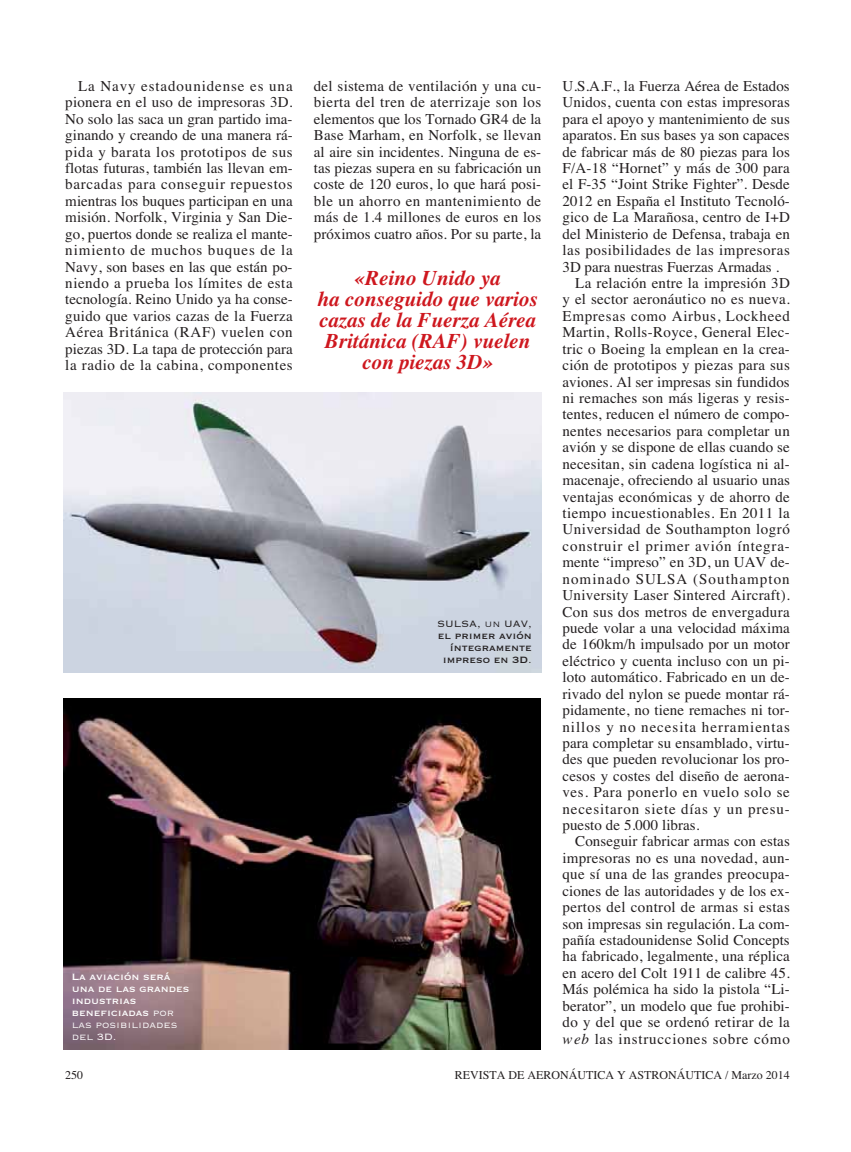
<style>
.page{position:relative;width:851px;height:1152px;background:#fff}
.page>*{position:absolute;margin:0;border:0;box-sizing:border-box;transform-origin:0 0}
.t1{font:italic 700 21px/21px "Times";color:#ce171e;text-align:center}
.t2{font:15px/16.5px "Times";letter-spacing:.01em;color:#231f20;text-align:justify}
.t3{font:15px "Times";letter-spacing:.055em;color:#231f20}
.t4{font:15px "Times";letter-spacing:.035em;color:#231f20}
.t5{font:15px "Times";letter-spacing:.03em;color:#231f20}
.t6{font:15px "Times";letter-spacing:.045em;color:#231f20}
.t7{font:15px "Times";letter-spacing:.065em;color:#231f20}
.t8{font:15px "Times";letter-spacing:.07em;color:#231f20}
.t9{font:12px/12px "Copperplate";color:#fff}
.t10{font:12px/12px "Copperplate";color:#231f20;text-align:right}
.t11{font:12px "Times";color:#231f20}
.s1{font-style:italic}
.s2{font-weight:300}
</style>
<div class="page">
<img style="left:64px;top:392px;width:477px;height:281px">
<img style="left:64px;top:698px;width:476px;height:351px">
<p class="t2" style="left:65px;top:79px;width:229px;text-indent:13px">La Navy estadounidense es una pionera en el uso de impresoras 3D.<br>No solo las saca un gran partido ima&shy;ginando y creando de una manera rá&shy;pida y barata los prototipos de sus flotas futuras, también las llevan em&shy;barcadas para conseguir repuestos mientras los buques participan en una misión. Norfolk, Virginia y San Die&shy;go, puertos donde se realiza el mante&shy;nimiento de muchos buques de la Navy, son bases en las que están po&shy;niendo a prueba los límites de esta tecnología. Reino Unido ya ha conse&shy;guido que varios cazas de la Fuerza Aérea Británica (RAF) vuelen con piezas 3D. La tapa de protección para la radio de la cabina, componentes</p>
<p class="t2" style="left:314px;top:79px;width:229px">del sistema de ventilación y una cu&shy;bierta del tren de aterrizaje son los elementos que los Tornado GR4 de la Base Marham, en Norfolk, se llevan al aire sin incidentes. Ninguna de es&shy;tas piezas supera en su fabricación un coste de 120 euros, lo que hará posi&shy;ble un ahorro en mantenimiento de más de 1.4 millones de euros en los próximos cuatro años. Por su parte, la</p>
<p class="t2" style="left:562px;top:79px;width:229px">U.S.A.F., la Fuerza Aérea de Estados</p>
<p class="t2" style="left:562px;top:95px;width:229px">Unidos, cuenta con estas impresoras</p>
<p class="t2" style="left:562px;top:112px;width:229px">para el apoyo y mantenimiento de sus</p>
<p class="t2" style="left:562px;top:128px;width:229px">aparatos. En sus bases ya son capaces</p>
<p class="t2" style="left:562px;top:145px;width:229px">de fabricar más de 80 piezas para los</p>
<p class="t2" style="left:562px;top:161px;width:229px">F/A-18 “Hornet” y más de 300 para</p>
<p class="t2" style="left:562px;top:178px;width:229px">el F-35 “Joint Strike Fighter”. Desde</p>
<p class="t2" style="left:562px;top:194px;width:229px">2012 en España el Instituto Tecnoló-</p>
<p class="t2" style="left:562px;top:210px;width:229px">gico de La Marañosa, centro de I+D</p>
<p class="t2" style="left:562px;top:227px;width:229px">del Ministerio de Defensa, trabaja en</p>
<p class="t4" style="left:562px;top:245px;width:229px">las posibilidades de las impresoras</p>
<p class="t2" style="left:562px;top:260px;width:218px">3D para nuestras Fuerzas Armadas .</p>
<p class="t2" style="left:575px;top:276px;width:216px">La relación entre la impresión 3D</p>
<p class="t2" style="left:562px;top:293px;width:229px">y el sector aeronáutico no es nueva.</p>
<p class="t6" style="left:562px;top:310px;width:229px">Empresas como Airbus, Lockheed</p>
<p class="t2" style="left:562px;top:325px;width:229px">Martin, Rolls-Royce, General Elec-</p>
<p class="t2" style="left:562px;top:342px;width:229px">tric o Boeing la emplean en la crea-</p>
<p class="t2" style="left:562px;top:358px;width:229px">ción de prototipos y piezas para sus</p>
<p class="t2" style="left:562px;top:375px;width:229px">aviones. Al ser impresas sin fundidos</p>
<p class="t2" style="left:562px;top:391px;width:229px">ni remaches son más ligeras y resis-</p>
<p class="t2" style="left:562px;top:408px;width:229px">tentes, reducen el número de compo-</p>
<p class="t2" style="left:562px;top:424px;width:229px">nentes necesarios para completar un</p>
<p class="t2" style="left:562px;top:440px;width:229px">avión y se dispone de ellas cuando se</p>
<p class="t2" style="left:562px;top:457px;width:229px">necesitan, sin cadena logística ni al-</p>
<p class="t2" style="left:562px;top:473px;width:229px">macenaje, ofreciendo al usuario unas</p>
<p class="t2" style="left:562px;top:490px;width:229px">ventajas económicas y de ahorro de</p>
<p class="t5" style="left:562px;top:507px;width:229px">tiempo incuestionables. En 2011 la</p>
<p class="t4" style="left:562px;top:524px;width:229px">Universidad de Southampton logró</p>
<p class="t3" style="left:562px;top:540px;width:229px">construir el primer avión íntegra-</p>
<p class="t2" style="left:562px;top:555px;width:229px">mente “impreso” en 3D, un UAV de-</p>
<p class="t8" style="left:562px;top:573px;width:229px">nominado SULSA (Southampton</p>
<p class="t2" style="left:562px;top:588px;width:229px">University Laser Sintered Aircraft).</p>
<p class="t2" style="left:562px;top:605px;width:229px">Con sus dos metros de envergadura</p>
<p class="t2" style="left:562px;top:621px;width:229px">puede volar a una velocidad máxima</p>
<p class="t2" style="left:562px;top:638px;width:229px">de 160km/h impulsado por un motor</p>
<p class="t2" style="left:562px;top:654px;width:229px">eléctrico y cuenta incluso con un pi-</p>
<p class="t2" style="left:562px;top:670px;width:229px">loto automático. Fabricado en un de-</p>
<p class="t2" style="left:562px;top:687px;width:229px">rivado del nylon se puede montar rá-</p>
<p class="t2" style="left:562px;top:703px;width:229px">pidamente, no tiene remaches ni tor-</p>
<p class="t7" style="left:562px;top:721px;width:229px">nillos y no necesita herramientas</p>
<p class="t2" style="left:562px;top:736px;width:229px">para completar su ensamblado, virtu-</p>
<p class="t2" style="left:562px;top:752px;width:229px">des que pueden revolucionar los pro-</p>
<p class="t2" style="left:562px;top:769px;width:229px">cesos y costes del diseño de aerona-</p>
<p class="t6" style="left:562px;top:787px;width:229px">ves. Para ponerlo en vuelo solo se</p>
<p class="t3" style="left:562px;top:803px;width:229px">necesitaron siete días y un presu-</p>
<p class="t2" style="left:562px;top:818px;width:139px">puesto de 5.000 libras.</p>
<p class="t2" style="left:575px;top:835px;width:216px">Conseguir fabricar armas con estas</p>
<p class="t2" style="left:562px;top:851px;width:229px">impresoras no es una novedad, aun-</p>
<p class="t2" style="left:562px;top:867px;width:229px">que sí una de las grandes preocupa-</p>
<p class="t2" style="left:562px;top:884px;width:229px">ciones de las autoridades y de los ex-</p>
<p class="t5" style="left:562px;top:902px;width:229px">pertos del control de armas si estas</p>
<p class="t2" style="left:562px;top:917px;width:229px">son impresas sin regulación. La com-</p>
<p class="t2" style="left:562px;top:933px;width:229px">pañía estadounidense Solid Concepts</p>
<p class="t2" style="left:562px;top:950px;width:229px">ha fabricado, legalmente, una réplica</p>
<p class="t2" style="left:562px;top:966px;width:229px">en acero del Colt 1911 de calibre 45.</p>
<p class="t2" style="left:562px;top:982px;width:229px">Más polémica ha sido la pistola “Li-</p>
<p class="t2" style="left:562px;top:999px;width:229px">berator”, un modelo que fue prohibi-</p>
<p class="t2" style="left:562px;top:1015px;width:229px">do y del que se ordenó retirar de la</p>
<p class="t3" style="left:562px;top:1033px;width:229px"><span class="s1">web</span> las instrucciones sobre cómo</p>
<p class="t1" style="left:317px;top:270px;width:221px">«Reino Unido ya<br>ha conseguido que varios cazas de la Fuerza Aérea<br>Británica (RAF) vuelen con piezas 3D»</p>
<p class="t10" style="left:437px;top:617px;width:96px"><span class="s2">SULSA, un UAV, </span>el primer avión íntegramente impreso en 3D<span class="s2">.</span></p>
<p class="t9" style="left:72px;top:970px;width:119px">La aviación será una de las grandes industrias beneficiadas <span class="s2">por las posibilidades del 3D.</span></p>
<p class="t11" style="left:65px;top:1070px;width:19px">250</p>
<p class="t11" style="left:454px;top:1070px;width:336px">REVISTA DE AERONÁUTICA Y ASTRONÁUTICA / Marzo 2014</p>
</div>
